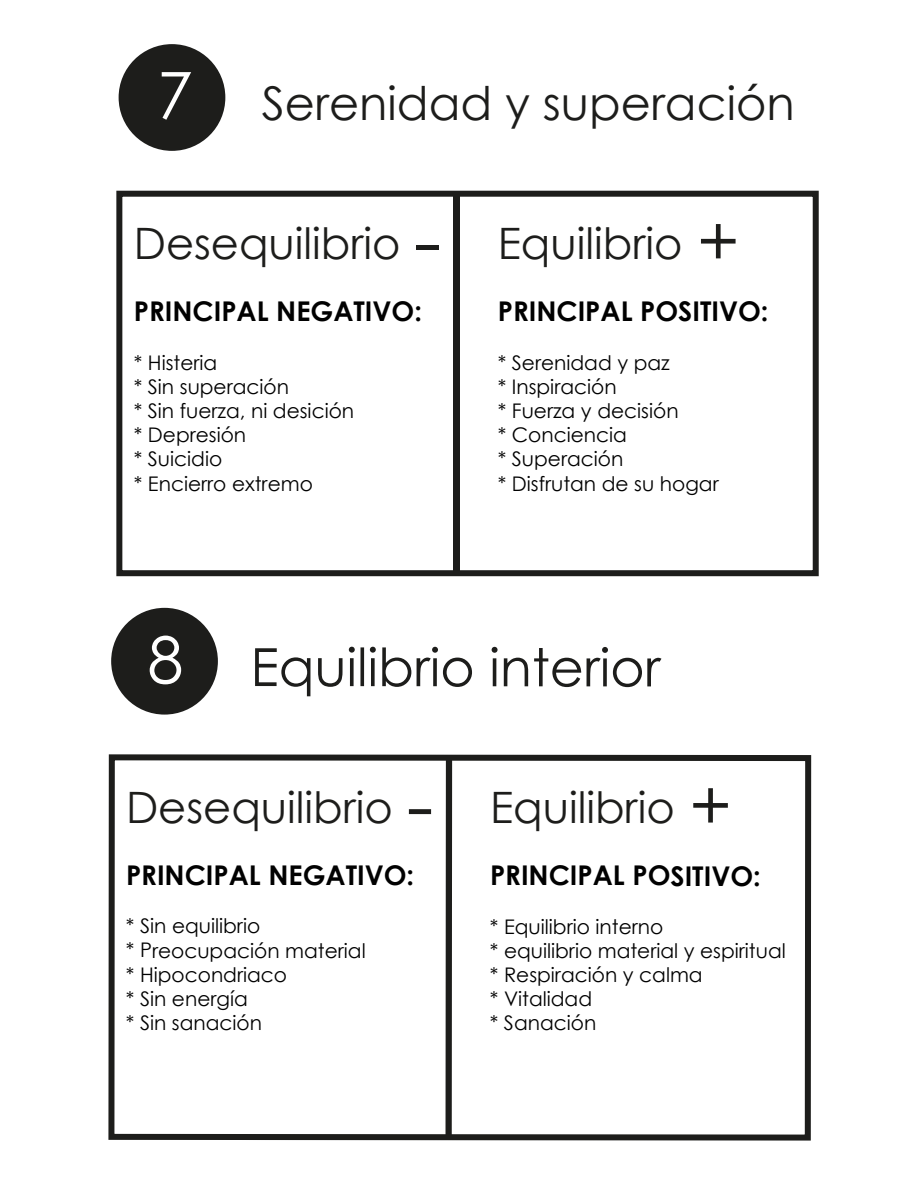
<style>
.page{position:relative;width:918px;height:1188px;background:#fff}
.page>*{position:absolute;margin:0;border:0;box-sizing:border-box;transform-origin:0 0}
.t1{font:52.65px "Century Gothic";color:#1d1d1b}
.t2{font:46.5px "Century Gothic";color:#1d1d1b}
.t3{font:43.35px "Century Gothic";color:#1d1d1b}
.t4{font:700 27.15px "Century Gothic";color:#010101}
.t5{font:20.1px/24.2px "Century Gothic";color:#010101}
.s1{font-size:64.65px;color:#fff}
.s2{font-size:82.65px}
.s3{font-size:70.05px}
</style>
<div class="page">
<div style="left:116px;top:191px;width:703px;height:385px;border:6px solid #1d1d1b"></div>
<div style="left:453px;top:194px;width:7px;height:379px;background:#1d1d1b"></div>
<div style="left:119px;top:44px;width:106px;height:107px;background:#1d1d1b;border-radius:50%"></div>
<svg style="left:108px;top:754px;width:704px;height:387px"></svg>
<div style="left:446px;top:758px;width:6px;height:379px;background:#1d1d1b"></div>
<div style="left:111px;top:608px;width:107px;height:107px;background:#1d1d1b;border-radius:50%"></div>
<h2 class="t2" style="left:157px;top:71px;width:639px"><span class="s1">7</span> Serenidad y superación</h2>
<h3 class="t3" style="left:134px;top:213px;width:607px">Desequilibrio <span class="s2">-</span> Equilibrio <span class="s3">+</span></h3>
<h3 class="t4" style="left:134px;top:291px;width:290px">PRINCIPAL NEGATIVO:</h3>
<p class="t5" style="left:134px;top:350px;width:222px">* Histeria<br>* Sin superación<br>* Sin fuerza, ni desición * Depresión<br>* Suicidio<br>* Encierro extremo</p>
<h3 class="t4" style="left:498px;top:291px;width:272px">PRINCIPAL POSITIVO:</h3>
<p class="t5" style="left:498px;top:350px;width:223px">* Serenidad y paz<br>* Inspiración<br>* Fuerza y decisión<br>* Conciencia<br>* Superación<br>* Disfrutan de su hogar</p>
<h1 class="t1" style="left:147px;top:630px;width:515px"><span class="s1">8</span> Equilibrio interior</h1>
<h3 class="t3" style="left:126px;top:777px;width:607px">Desequilibrio <span class="s2">-</span> Equilibrio <span class="s3">+</span></h3>
<h3 class="t4" style="left:126px;top:855px;width:290px">PRINCIPAL NEGATIVO:</h3>
<p class="t5" style="left:126px;top:914px;width:241px">* Sin equilibrio<br>* Preocupación material * Hipocondriaco<br>* Sin energía<br>* Sin sanación</p>
<h3 class="t4" style="left:490px;top:855px;width:272px">PRINCIPAL POSITIVO:</h3>
<p class="t5" style="left:490px;top:914px;width:298px">* Equilibrio interno<br>* equilibrio material y espiritual * Respiración y calma<br>* Vitalidad<br>* Sanación</p>
</div>
